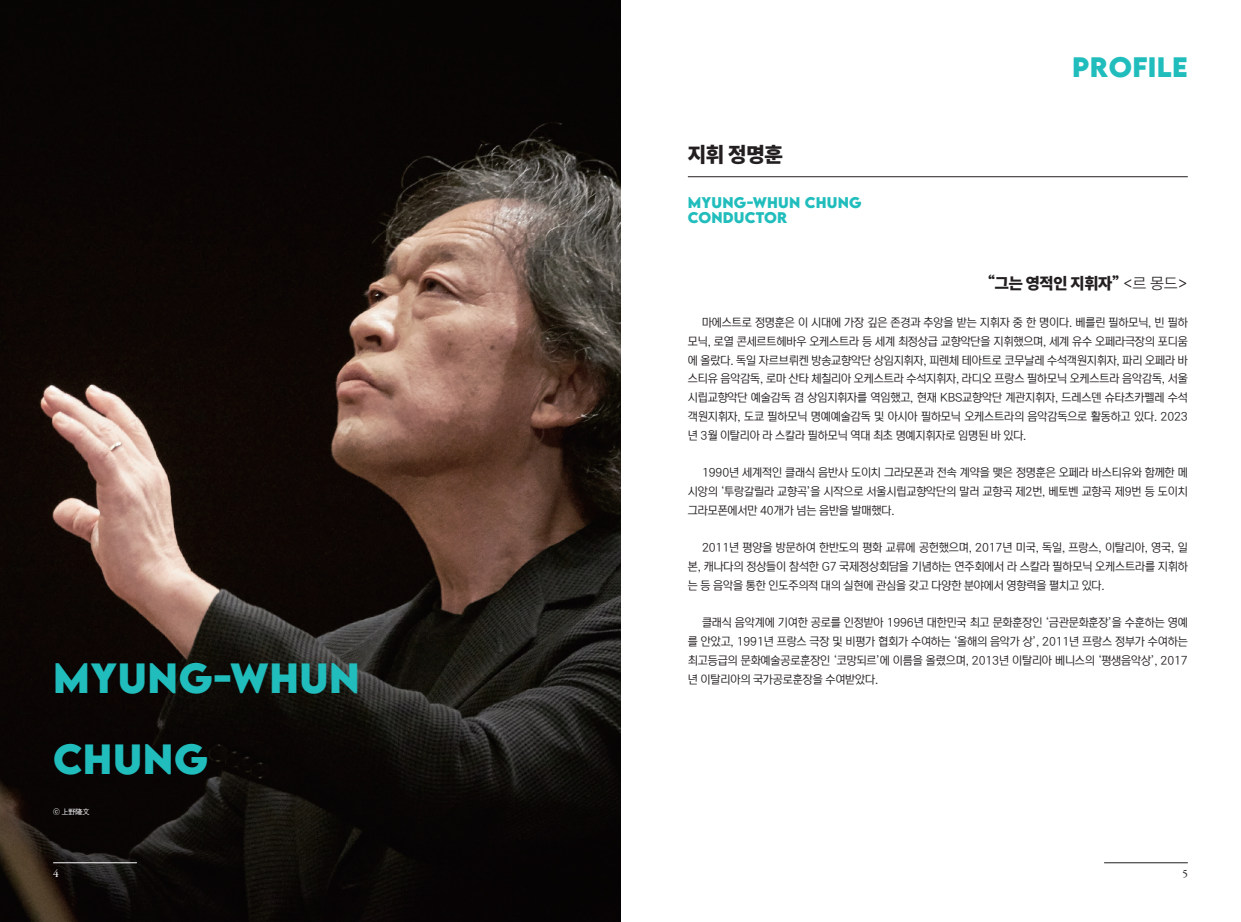
<style>
.page{position:relative;width:1241px;height:922px;background:#fff}
.page>*{position:absolute;margin:0;border:0;box-sizing:border-box;transform-origin:0 0}
.t1{font:700 37.5px/81.2px "LEMONMILK";letter-spacing:.015em;color:#21bdbd}
.t2{font:700 25px "LEMONMILK";letter-spacing:.015em;color:#21bdbd}
.t3{font:900 21.25px "Pretendard";color:#231f20}
.t4{font:900 16.25px "Pretendard";letter-spacing:-.015em;color:#231f20}
.t5{font:700 13.75px "LEMONMILK";letter-spacing:.015em;color:#21bdbd}
.t6{font:11.5px/18.8px "NEXON Lv 2 Gothic";letter-spacing:-.01em;color:#231f20;text-align:justify}
.t7{font:11.25px "Garamond Premr Pro";color:#fff}
.t8{font:11.25px "Garamond Premr Pro";color:#231f20}
.t9{font:7.5px "YDVYGO12";color:#fff}
.s1{font-family:"NEXON Lv 2 Gothic"}
.s2{font-family:"NEXON Lv 2 Gothic";font-weight:700}
.s3{font-weight:300}
</style>
<div class="page">
<img style="left:0;top:0;width:620px;height:921px">
<hr style="left:1103px;top:862px;width:84px;height:1px;background:#231f20">
<hr style="left:53px;top:862px;width:84px;height:1px;background:#fff">
<hr style="left:687px;top:176px;width:500px;height:1px;background:#231f20">
<p class="t1" style="left:53px;top:637px;width:308px">MYUNG-WHUN<br>CHUNG</p>
<p class="t9" style="left:53px;top:807px;width:38px"><span class="s1">ⓒ</span> 上野隆文</p>
<p class="t3" style="left:687px;top:139px;width:96px">지휘 정명훈</p>
<p class="t5" style="left:687px;top:193px;width:13px">MYUNG</p>
<p class="t5" style="left:746px;top:193px;width:32px">-WHUN</p>
<p class="t5" style="left:804px;top:193px;width:24px">CHUNG</p>
<p class="t5" style="left:687px;top:208px;width:101px">CONDUCTOR</p>
<p class="t2" style="left:1072px;top:50px;width:117px">PROFILE</p>
<p class="t4" style="left:987px;top:270px;width:201px"><span class="s2">“</span>그는 영적인 지휘자<span class="s2">”</span> <span class="s3">&lt;르 몽드&gt;</span></p>
<p class="t6" style="left:687px;top:313px;width:501px;text-indent:14px">마에스트로 정명훈은 이 시대에 가장 깊은 존경과 추앙을 받는 지휘자 중 한 명이다. 베를린 필하모닉, 빈 필하 모닉, 로열 콘세르트헤바우 오케스트라 등 세계 최정상급 교향악단을 지휘했으며, 세계 유수 오페라극장의 포디움 에 올랐다. 독일 자르브뤼켄 방송교향악단 상임지휘자, 피렌체 테아트로 코무날레 수석객원지휘자, 파리 오페라 바 스티유 음악감독, 로마 산타 체칠리아 오케스트라 수석지휘자, 라디오 프랑스 필하모닉 오케스트라 음악감독, 서울 시립교향악단 예술감독 겸 상임지휘자를 역임했고, 현재 KBS교향악단 계관지휘자, 드레스덴 슈타츠카펠레 수석 객원지휘자, 도쿄 필하모닉 명예예술감독 및 아시아 필하모닉 오케스트라의 음악감독으로 활동하고 있다. 2023 년 3월 이탈리아 라 스칼라 필하모닉 역대 최초 명예지휘자로 임명된 바 있다.</p>
<p class="t6" style="left:687px;top:463px;width:501px;text-indent:14px">1990년 세계적인 클래식 음반사 도이치 그라모폰과 전속 계약을 맺은 정명훈은 오페라 바스티유와 함께한 메 시앙의 ‘투랑갈릴라 교향곡’을 시작으로 서울시립교향악단의 말러 교향곡 제2번, 베토벤 교향곡 제9번 등 도이치 그라모폰에서만 40개가 넘는 음반을 발매했다.</p>
<p class="t6" style="left:687px;top:538px;width:501px;text-indent:14px">2011년 평양을 방문하여 한반도의 평화 교류에 공헌했으며, 2017년 미국, 독일, 프랑스, 이탈리아, 영국, 일 본, 캐나다의 정상들이 참석한 G7 국제정상회담을 기념하는 연주회에서 라 스칼라 필하모닉 오케스트라를 지휘하 는 등 음악을 통한 인도주의적 대의 실현에 관심을 갖고 다양한 분야에서 영향력을 펼치고 있다.</p>
<p class="t6" style="left:687px;top:613px;width:501px;text-indent:14px">클래식 음악계에 기여한 공로를 인정받아 1996년 대한민국 최고 문화훈장인 ‘금관문화훈장’을 수훈하는 영예 를 안았고, 1991년 프랑스 극장 및 비평가 협회가 수여하는 ‘올해의 음악가 상’, 2011년 프랑스 정부가 수여하는 최고등급의 문화예술공로훈장인 ‘코망되르’에 이름을 올렸으며, 2013년 이탈리아 베니스의 ‘평생음악상’, 2017 년 이탈리아의 국가공로훈장을 수여받았다.</p>
<p class="t7" style="left:53px;top:866px;width:7px">4</p>
<p class="t8" style="left:1182px;top:866px;width:7px">5</p>
</div>
